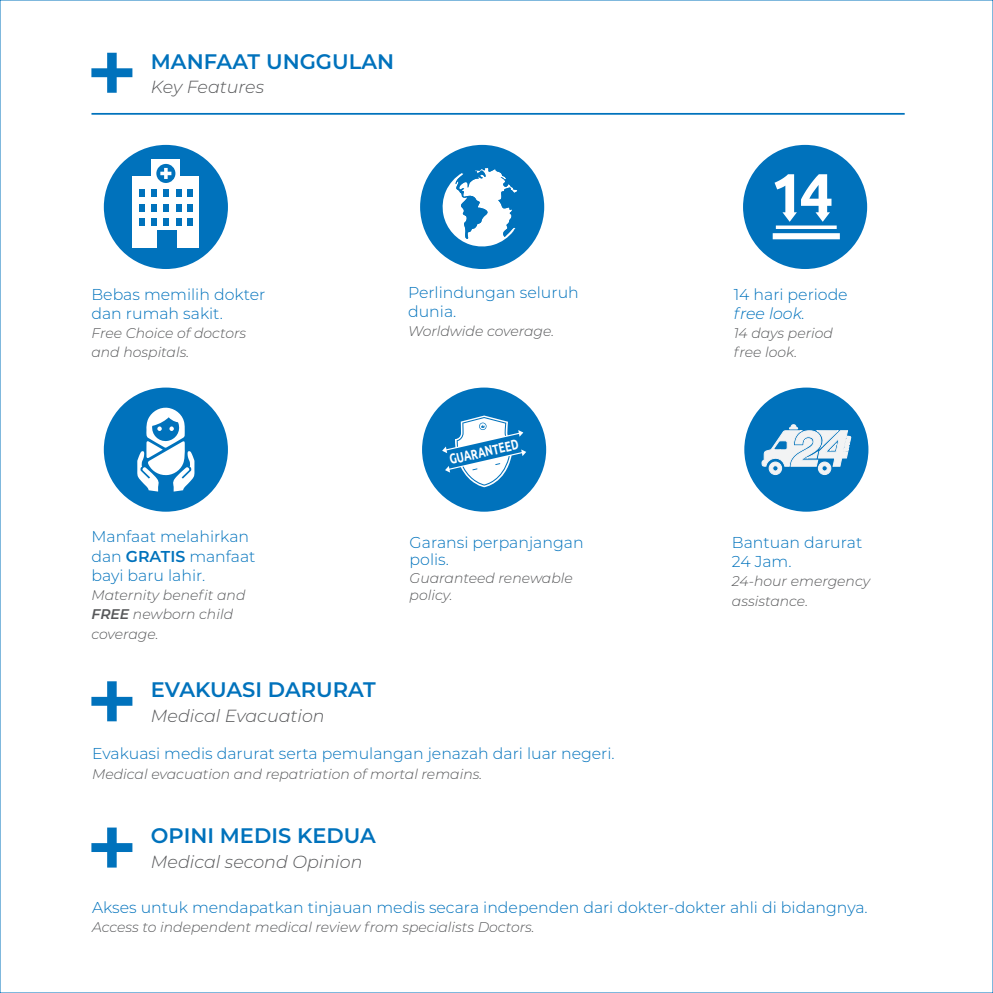
<style>
.page{position:relative;width:993px;height:993px;background:#fff}
.page>*{position:absolute;margin:0;border:0;box-sizing:border-box;transform-origin:0 0}
.t1{font:600 21px "Montserrat";color:#0072bc}
.t2{font:italic 300 17.5px "Montserrat";color:#57585a}
.t3{font:300 15.75px/19.2px "Montserrat";color:#0072bc}
.t4{font:italic 300 15.75px "Montserrat";color:#0072bc}
.t5{font:700 14.17px "Ubuntu";color:#fff;scale:.72 1}
.t6{font:italic 300 14px/19.2px "Montserrat";color:#57585a}
.s1{font-weight:600}
</style>
<div class="page">
<div style="left:104px;top:387px;width:124px;height:124px;background:#0072bc;border-radius:50%"></div>
<svg style="left:137px;top:407px;width:57px;height:84px"></svg>
<div style="left:104px;top:145px;width:124px;height:124px;background:#0072bc;border-radius:50%"></div>
<div style="left:133px;top:176px;width:66px;height:72px;background:#fff"></div>
<div style="left:152px;top:160px;width:28px;height:33px;background:#fff"></div>
<div style="left:151px;top:204px;width:6px;height:7px;background:#0072bc"></div>
<div style="left:163px;top:217px;width:5px;height:8px;background:#0072bc"></div>
<div style="left:151px;top:217px;width:6px;height:8px;background:#0072bc"></div>
<svg style="left:139px;top:204px;width:5px;height:7px"></svg>
<div style="left:139px;top:217px;width:5px;height:8px;background:#0072bc"></div>
<svg style="left:176px;top:204px;width:5px;height:7px"></svg>
<svg style="left:163px;top:204px;width:5px;height:7px"></svg>
<div style="left:157px;top:230px;width:19px;height:18px;background:#0072bc"></div>
<div style="left:176px;top:217px;width:5px;height:8px;background:#0072bc"></div>
<svg style="left:188px;top:204px;width:5px;height:7px"></svg>
<div style="left:188px;top:217px;width:5px;height:8px;background:#0072bc"></div>
<div style="left:151px;top:189px;width:6px;height:8px;background:#0072bc"></div>
<div style="left:139px;top:189px;width:5px;height:8px;background:#0072bc"></div>
<div style="left:176px;top:189px;width:5px;height:8px;background:#0072bc"></div>
<div style="left:163px;top:189px;width:5px;height:8px;background:#0072bc"></div>
<div style="left:188px;top:189px;width:5px;height:8px;background:#0072bc"></div>
<svg style="left:156px;top:164px;width:19px;height:19px"></svg>
<svg style="left:160px;top:168px;width:11px;height:11px"></svg>
<div style="left:420px;top:145px;width:124px;height:124px;background:#0072bc;border-radius:50%"></div>
<svg style="left:442px;top:168px;width:76px;height:79px"></svg>
<div style="left:742px;top:145px;width:124px;height:124px;background:#0072bc;border-radius:50%"></div>
<svg style="left:774px;top:174px;width:57px;height:48px"></svg>
<svg style="left:775px;top:225px;width:61px;height:4px"></svg>
<div style="left:772px;top:233px;width:67px;height:6px;background:#fff"></div>
<div style="left:422px;top:387px;width:124px;height:124px;background:#0072bc;border-radius:50%"></div>
<svg style="left:442px;top:415px;width:84px;height:72px"></svg>
<div style="left:744px;top:387px;width:124px;height:124px;background:#0072bc;border-radius:50%"></div>
<svg style="left:761px;top:424px;width:89px;height:50px"></svg>
<svg style="left:91px;top:53px;width:41px;height:40px"></svg>
<hr style="left:91px;top:113px;width:813px;height:2px;background:#0072bc">
<svg style="left:91px;top:827px;width:41px;height:40px"></svg>
<svg style="left:91px;top:681px;width:41px;height:40px"></svg>
<h1 class="t1" style="left:151px;top:46px;width:245px">MANFAAT UNGGULAN</h1>
<p class="t2" style="left:151px;top:75px;width:115px">Key Features</p>
<p class="t3" style="left:91px;top:284px;width:175px">Bebas memilih dokter dan rumah sakit.</p>
<p class="t6" style="left:91px;top:323px;width:156px">Free Choice of doctors and hospitals.</p>
<p class="t3" style="left:91px;top:526px;width:166px">Manfaat melahirkan dan <span class="s1">GRATIS</span> manfaat bayi baru lahir.</p>
<p class="t6" style="left:91px;top:585px;width:155px">Maternity benefit and<br><span class="s1">FREE</span> newborn child coverage.</p>
<h1 class="t1" style="left:151px;top:674px;width:226px">EVAKUASI DARURAT</h1>
<p class="t2" style="left:151px;top:703px;width:175px">Medical Evacuation</p>
<p class="t3" style="left:408px;top:282px;width:172px">Perlindungan seluruh dunia.</p>
<p class="t6" style="left:408px;top:321px;width:148px">Worldwide coverage.</p>
<p class="t5" style="left:447px;top:451px;width:99px;rotate:-13deg">GUARANTEED</p>
<p class="t3" style="left:409px;top:532px;width:175px;line-height:17.5px">Garansi perpanjangan polis.</p>
<p class="t6" style="left:409px;top:568px;width:165px;line-height:17.5px">Guaranteed renewable policy.</p>
<p class="t3" style="left:92px;top:743px;width:524px">Evakuasi medis darurat serta pemulangan jenazah dari luar negeri.</p>
<p class="t6" style="left:92px;top:763px;width:391px">Medical evacuation and repatriation of mortal remains.</p>
<h1 class="t1" style="left:151px;top:820px;width:226px">OPINI MEDIS KEDUA</h1>
<p class="t2" style="left:151px;top:849px;width:213px">Medical second Opinion</p>
<p class="t3" style="left:733px;top:284px;width:115px">14 hari periode</p>
<p class="t4" style="left:733px;top:302px;width:73px">free look.</p>
<p class="t6" style="left:733px;top:323px;width:101px">14 days period free look.</p>
<p class="t3" style="left:731px;top:532px;width:132px">Bantuan darurat<br>24 Jam.</p>
<p class="t6" style="left:731px;top:571px;width:140px">24-hour emergency assistance.</p>
<p class="t3" style="left:92px;top:896px;width:777px">Akses untuk mendapatkan tinjauan medis secara independen dari dokter-dokter ahli di bidangnya.</p>
<p class="t6" style="left:92px;top:916px;width:444px">Access to independent medical review from specialists Doctors.</p>
</div>
